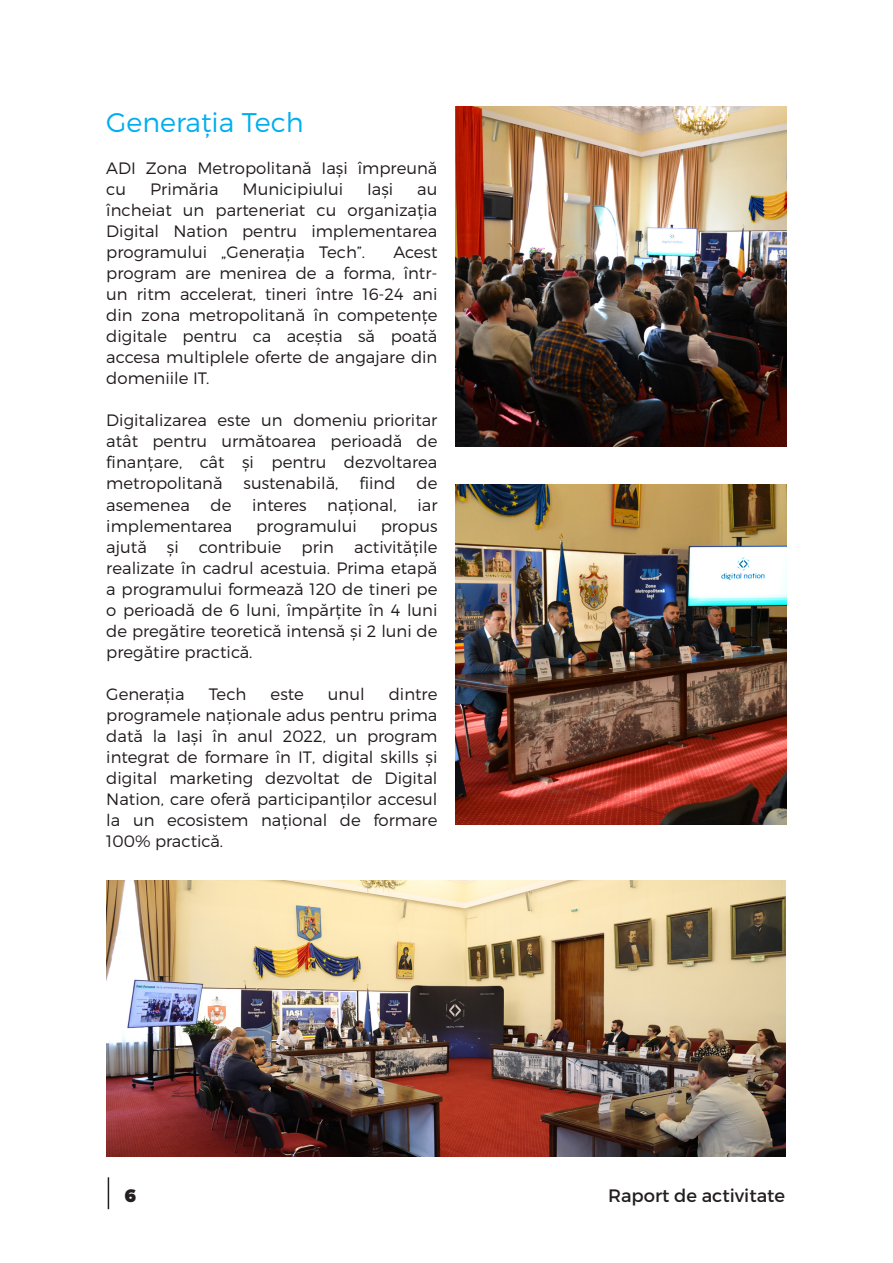
<style>
.page{position:relative;width:893px;height:1263px;background:#fff}
.page>*{position:absolute;margin:0;border:0;box-sizing:border-box;transform-origin:0 0}
.Titlu_Intalniri{font:300 27px "Montserrat";color:#00aeef}
.t1{font:18px "Montserrat";color:#231f20}
.t2{font:900 18px "Montserrat";color:#231f20}
.Content{font:300 16.5px/21px "Montserrat";color:#201a1b;text-align:justify}
</style>
<div class="page">
<hr style="left:108px;top:1177px;width:1px;height:32px;background:#231f20">
<img style="left:455px;top:106px;width:332px;height:340px">
<img style="left:455px;top:485px;width:332px;height:340px">
<img style="left:106px;top:880px;width:680px;height:277px">
<p class="Titlu_Intalniri" style="left:106px;top:106px;width:199px">Generația Tech</p>
<p class="Content" style="left:106px;top:158px;width:333px">ADI Zona Metropolitană Iași împreună cu</p>
<p class="Content" style="left:150px;top:179px;width:70px">Primăria</p>
<p class="Content" style="left:243px;top:179px;width:102px">Municipiului</p>
<p class="Content" style="left:367px;top:179px;width:28px">Iași</p>
<p class="Content" style="left:106px;top:179px;width:333px;text-indent:311px">au încheiat un parteneriat cu organizația Digital Nation pentru implementarea programului „Generația Tech”.</p>
<p class="Content" style="left:106px;top:242px;width:333px;text-indent:287px">Acest program are menirea de a forma, într&shy;un ritm accelerat, tineri între 16-24 ani din zona metropolitană în competențe digitale pentru ca aceștia să poată accesa multiplele oferte de angajare din domeniile IT.</p>
<p class="Content" style="left:106px;top:410px;width:333px">Digitalizarea este un domeniu prioritar atât pentru următoarea perioadă de finanțare, cât și pentru dezvoltarea metropolitană</p>
<p class="Content" style="left:244px;top:473px;width:96px">sustenabilă,</p>
<p class="Content" style="left:359px;top:473px;width:38px">fiind</p>
<p class="Content" style="left:106px;top:473px;width:333px;text-indent:310px">de asemenea de interes național, iar implementarea</p>
<p class="Content" style="left:256px;top:515px;width:102px">programului</p>
<p class="Content" style="left:106px;top:515px;width:333px;text-indent:274px">propus ajută și contribuie prin activitățile realizate în cadrul acestuia. Prima etapă a programului formează 120 de tineri pe o perioadă de 6 luni, împărțite în 4 luni de pregătire teoretică intensă și 2 luni de pregătire practică.</p>
<p class="Content" style="left:106px;top:683px;width:80px">Generația</p>
<p class="Content" style="left:209px;top:683px;width:39px">Tech</p>
<p class="Content" style="left:271px;top:683px;width:35px">este</p>
<p class="Content" style="left:328px;top:683px;width:38px">unul</p>
<p class="Content" style="left:106px;top:683px;width:333px;text-indent:282px">dintre programele naționale adus pentru prima dată la Iași în anul 2022, un program integrat de formare în IT, digital skills și digital marketing dezvoltat de Digital Nation, care oferă participanților accesul la un ecosistem național de formare 100% practică.</p>
<p class="t2" style="left:124px;top:1184px;width:13px">6</p>
<p class="t1" style="left:608px;top:1184px;width:178px">Raport de activitate</p>
</div>
